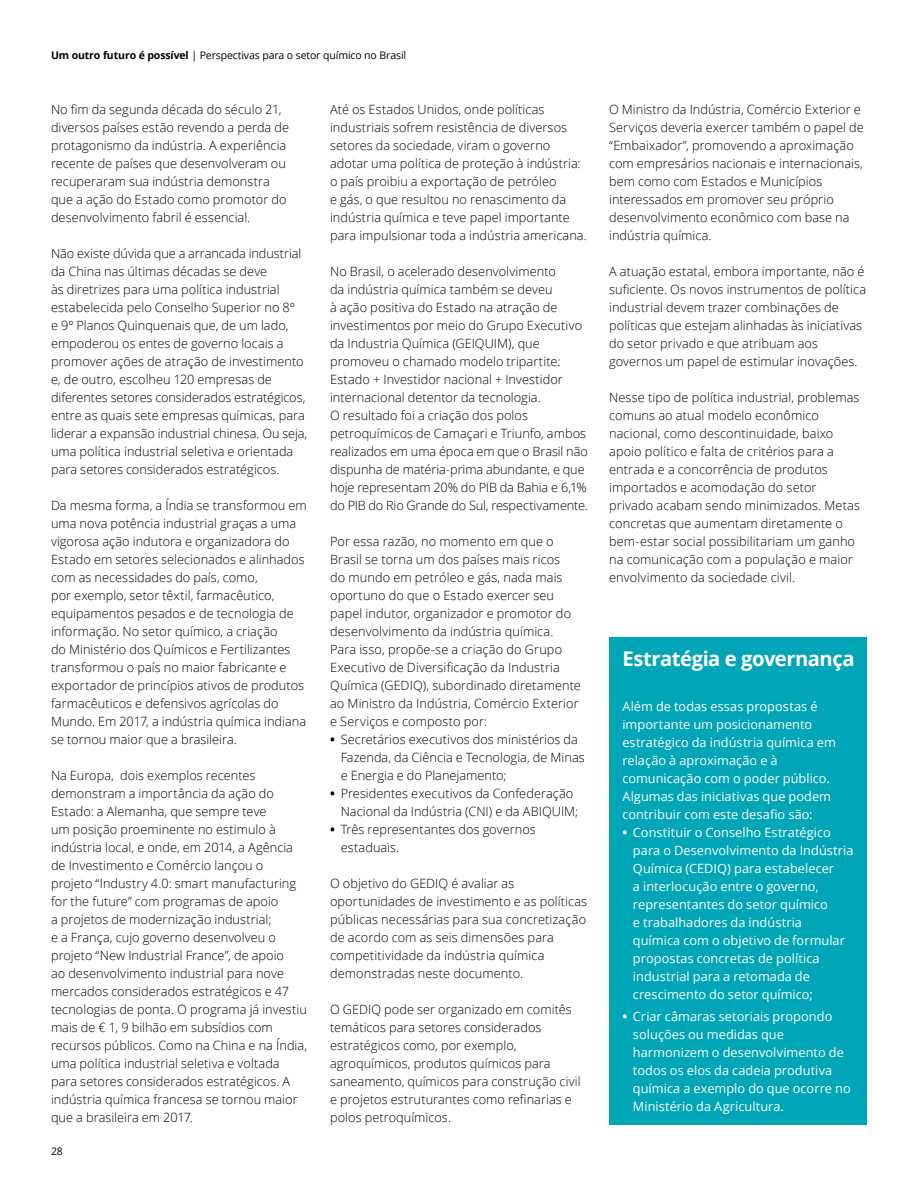
<style>
.page{position:relative;width:918px;height:1188px;background:#fff}
.page>*{position:absolute;margin:0;border:0;box-sizing:border-box;transform-origin:0 0}
.t1{font:700 20.25px "Open Sans";letter-spacing:-.025em;color:#fff}
.t2{font:300 12.75px/18px "Open Sans";letter-spacing:.005em;color:#000}
.t3{font:12.75px/18px "Open Sans";letter-spacing:.005em;color:#fff}
.t4{font:10.5px "Open Sans";letter-spacing:-.01em;color:#000}
.s1{font-weight:700}
</style>
<div class="page">
<div style="left:610px;top:638px;width:257px;height:487px;background:#00a5b8"></div>
<p class="t4" style="left:51px;top:48px;width:357px"><span class="s1">Um outro futuro é possível</span> | Perspectivas para o setor químico no Brasil</p>
<p class="t2" style="left:51px;top:100px;width:239px">No fim da segunda década do século 21, diversos países estão revendo a perda de protagonismo da indústria. A experiência recente de países que desenvolveram ou recuperaram sua indústria demonstra que a ação do Estado como promotor do desenvolvimento fabril é essencial.</p>
<p class="t2" style="left:51px;top:244px;width:258px">Não existe dúvida que a arrancada industrial da China nas últimas décadas se deve<br>às diretrizes para uma política industrial estabelecida pelo Conselho Superior no 8º<br>e 9º Planos Quinquenais que, de um lado, empoderou os entes de governo locais a promover ações de atração de investimento e, de outro, escolheu 120 empresas de diferentes setores considerados estratégicos, entre as quais sete empresas químicas, para liderar a expansão industrial chinesa. Ou seja, uma política industrial seletiva e orientada para setores considerados estratégicos.</p>
<p class="t2" style="left:51px;top:496px;width:257px">Da mesma forma, a Índia se transformou em uma nova potência industrial graças a uma vigorosa ação indutora e organizadora do Estado em setores selecionados e alinhados com as necessidades do país, como,<br>por exemplo, setor têxtil, farmacêutico, equipamentos pesados e de tecnologia de informação. No setor químico, a criação<br>do Ministério dos Químicos e Fertilizantes transformou o país no maior fabricante e exportador de princípios ativos de produtos farmacêuticos e defensivos agrícolas do Mundo. Em 2017, a indústria química indiana se tornou maior que a brasileira.</p>
<p class="t2" style="left:51px;top:766px;width:258px">Na Europa, dois exemplos recentes demonstram a importância da ação do Estado: a Alemanha, que sempre teve<br>um posição proeminente no estimulo à indústria local, e onde, em 2014, a Agência de Investimento e Comércio lançou o projeto “Industry 4.0: smart manufacturing for the future” com programas de apoio<br>a projetos de modernização industrial;<br>e a França, cujo governo desenvolveu o projeto “New Industrial France”, de apoio<br>ao desenvolvimento industrial para nove mercados considerados estratégicos e 47 tecnologias de ponta. O programa já investiu mais de € 1, 9 bilhão em subsídios com recursos públicos. Como na China e na Índia, uma política industrial seletiva e voltada para setores considerados estratégicos. A indústria química francesa se tornou maior que a brasileira em 2017.</p>
<p class="t4" style="left:51px;top:1144px;width:13px">28</p>
<p class="t2" style="left:330px;top:100px;width:258px">Até os Estados Unidos, onde políticas industriais sofrem resistência de diversos setores da sociedade, viram o governo adotar uma política de proteção à indústria: o país proibiu a exportação de petróleo<br>e gás, o que resultou no renascimento da indústria química e teve papel importante para impulsionar toda a indústria americana.</p>
<p class="t2" style="left:330px;top:262px;width:259px">No Brasil, o acelerado desenvolvimento<br>da indústria química também se deveu<br>à ação positiva do Estado na atração de investimentos por meio do Grupo Executivo da Industria Química (GEIQUIM), que promoveu o chamado modelo tripartite:<br>Estado + Investidor nacional + Investidor internacional detentor da tecnologia.<br>O resultado foi a criação dos polos petroquímicos de Camaçari e Triunfo, ambos realizados em uma época em que o Brasil não dispunha de matéria-prima abundante, e que hoje representam 20% do PIB da Bahia e 6,1% do PIB do Rio Grande do Sul, respectivamente.</p>
<p class="t2" style="left:330px;top:532px;width:252px">Por essa razão, no momento em que o Brasil se torna um dos países mais ricos<br>do mundo em petróleo e gás, nada mais oportuno do que o Estado exercer seu papel indutor, organizador e promotor do desenvolvimento da indústria química.<br>Para isso, propõe-se a criação do Grupo Executivo de Diversificação da Industria Química (GEDIQ), subordinado diretamente ao Ministro da Indústria, Comércio Exterior e Serviços e composto por:</p>
<p class="t2" style="left:341px;top:730px;width:246px;text-indent:-11px"><span class="s1">•</span> Secretários executivos dos ministérios da<br>Fazenda, da Ciência e Tecnologia, de Minas e Energia e do Planejamento;</p>
<p class="t2" style="left:341px;top:784px;width:239px;text-indent:-11px"><span class="s1">•</span> Presidentes executivos da Confederação<br>Nacional da Indústria (CNI) e da ABIQUIM;</p>
<p class="t2" style="left:341px;top:820px;width:197px;text-indent:-11px"><span class="s1">•</span> Três representantes dos governos estaduais.</p>
<p class="t2" style="left:330px;top:874px;width:259px">O objetivo do GEDIQ é avaliar as oportunidades de investimento e as políticas públicas necessárias para sua concretização de acordo com as seis dimensões para competitividade da indústria química demonstradas neste documento.</p>
<p class="t2" style="left:330px;top:1000px;width:252px">O GEDIQ pode ser organizado em comitês temáticos para setores considerados estratégicos como, por exemplo, agroquímicos, produtos químicos para saneamento, químicos para construção civil e projetos estruturantes como refinarias e polos petroquímicos.</p>
<p class="t2" style="left:609px;top:100px;width:256px">O Ministro da Indústria, Comércio Exterior e Serviços deveria exercer também o papel de “Embaixador”, promovendo a aproximação com empresários nacionais e internacionais, bem como com Estados e Municípios interessados em promover seu próprio desenvolvimento econômico com base na indústria química.</p>
<p class="t2" style="left:609px;top:262px;width:258px">A atuação estatal, embora importante, não é suficiente. Os novos instrumentos de política industrial devem trazer combinações de políticas que estejam alinhadas às iniciativas do setor privado e que atribuam aos governos um papel de estimular inovações.</p>
<p class="t2" style="left:609px;top:388px;width:252px">Nesse tipo de política industrial, problemas comuns ao atual modelo econômico nacional, como descontinuidade, baixo apoio político e falta de critérios para a entrada e a concorrência de produtos importados e acomodação do setor privado acabam sendo minimizados. Metas concretas que aumentam diretamente o bem-estar social possibilitariam um ganho na comunicação com a população e maior envolvimento da sociedade civil.</p>
<h1 class="t1" style="left:622px;top:644px;width:234px">Estratégia e governança</h1>
<p class="t3" style="left:622px;top:697px;width:215px">Além de todas essas propostas é importante um posicionamento estratégico da indústria química em relação à aproximação e à comunicação com o poder público.<br>Algumas das iniciativas que podem contribuir com este desafio são:</p>
<p class="t3" style="left:633px;top:823px;width:222px;text-indent:-11px"><span class="s1">•</span> Constituir o Conselho Estratégico para o Desenvolvimento da Indústria<br>Química (CEDIQ) para estabelecer<br>a interlocução entre o governo, representantes do setor químico<br>e trabalhadores da indústria<br>química com o objetivo de formular propostas concretas de política industrial para a retomada de crescimento do setor químico;</p>
<p class="t3" style="left:633px;top:1007px;width:219px;text-indent:-11px"><span class="s1">•</span> Criar câmaras setoriais propondo soluções ou medidas que harmonizem o desenvolvimento de todos os elos da cadeia produtiva química a exemplo do que ocorre no<br>Ministério da Agricultura.</p>
</div>
